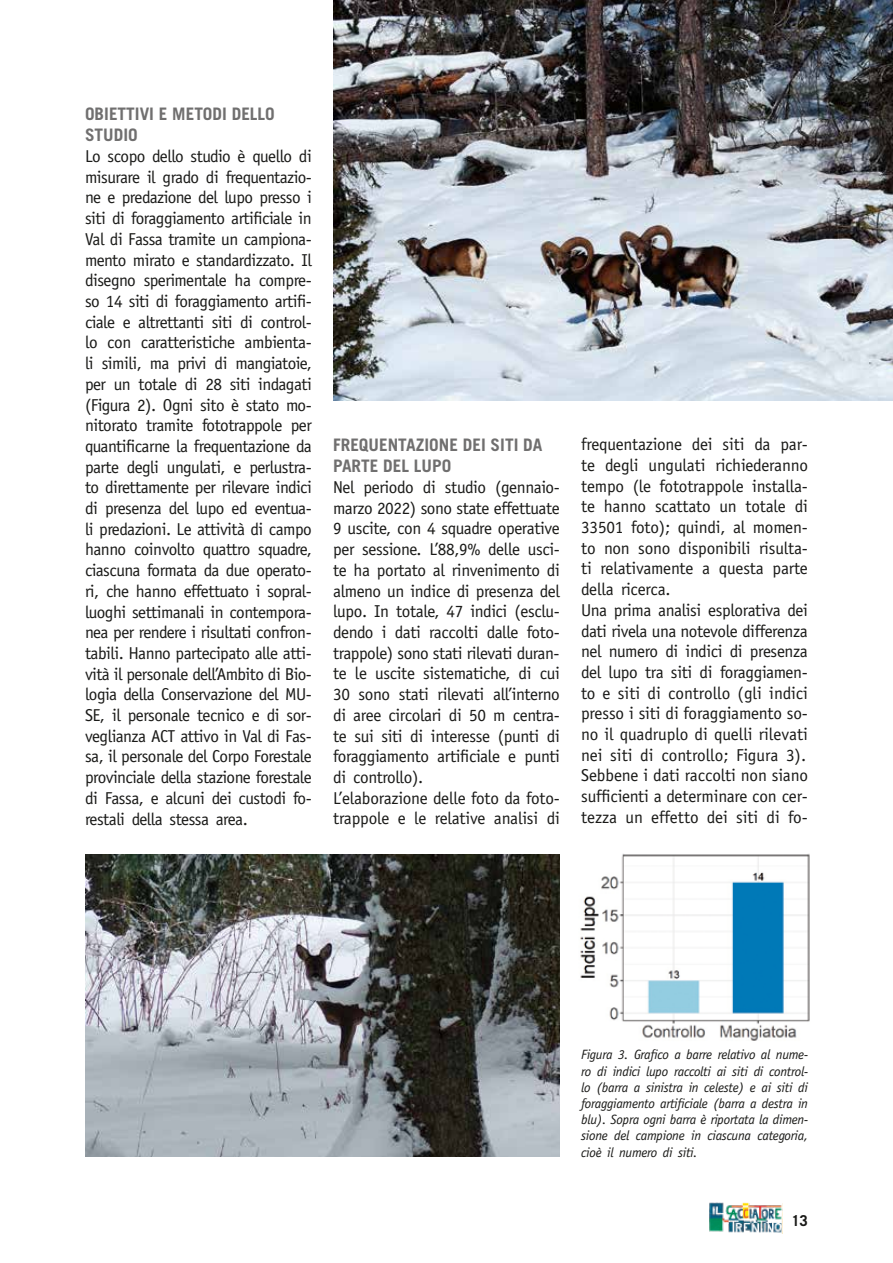
<style>
.page{position:relative;width:893px;height:1263px;background:#fff}
.page>*{position:absolute;margin:0;border:0;box-sizing:border-box;transform-origin:0 0}
.t1{font:17.25px/20.7px "Officina Sans";letter-spacing:-.02em;color:#1a1a18}
.t2{font:700 17.25px/21.8px "Trade Gothic";color:#706f6f}
.t3{font:700 15px "Trade Gothic";color:#1a1a18}
.t4{font:italic 13.5px/16.2px "Officina Sans";letter-spacing:-.02em;color:#1a1a18;text-align:justify}
</style>
<div class="page">
<img style="left:709px;top:1202px;width:73px;height:31px">
<img style="left:333px;top:0;width:560px;height:401px">
<img style="left:85px;top:855px;width:475px;height:302px">
<img style="left:580px;top:854px;width:230px;height:187px">
<p class="t2" style="left:85px;top:102px;width:191px">OBIETTIVI E METODI DELLO<br>STUDIO</p>
<p class="t1" style="left:85px;top:146px;width:228px;text-align:justify">Lo scopo dello studio è quello di misurare il grado di frequentazio&shy;ne e predazione del lupo presso i siti di foraggiamento artificiale in Val di Fassa tramite un campiona&shy;mento mirato e standardizzato. Il disegno sperimentale ha compre&shy;so 14 siti di foraggiamento artifi&shy;ciale e altrettanti siti di control&shy;lo con caratteristiche ambienta&shy;li simili, ma privi di mangiatoie, per un totale di 28 siti indagati (Figura 2). Ogni sito è stato mo&shy;nitorato tramite fototrappole per quantificarne la frequentazione da parte degli ungulati, e perlustra&shy;to direttamente per rilevare indici di presenza del lupo ed eventua&shy;li predazioni. Le attività di campo hanno coinvolto quattro squadre, ciascuna formata da due operato&shy;ri, che hanno effettuato i sopral&shy;luoghi settimanali in contempora&shy;nea per rendere i risultati confron&shy;tabili. Hanno partecipato alle atti&shy;vità il personale dell’Ambito di Bio&shy;logia della Conservazione del MU-SE, il personale tecnico e di sor&shy;veglianza ACT attivo in Val di Fas&shy;sa, il personale del Corpo Forestale provinciale della stazione forestale di Fassa, e alcuni dei custodi fo&shy;restali della stessa area.</p>
<p class="t2" style="left:333px;top:433px;width:211px">FREQUENTAZIONE DEI SITI DA<br>PARTE DEL LUPO</p>
<p class="t1" style="left:333px;top:477px;width:228px">Nel periodo di studio (gennaio&shy;marzo 2022) sono state effettuate<br>9 uscite, con 4 squadre operative per sessione. L’88,9% delle usci&shy;te ha portato al rinvenimento di almeno un indice di presenza del lupo. In totale, 47 indici (esclu&shy;dendo i dati raccolti dalle foto&shy;trappole) sono stati rilevati duran&shy;te le uscite sistematiche, di cui<br>30 sono stati rilevati all’interno di aree circolari di 50 m centra&shy;te sui siti di interesse (punti di foraggiamento artificiale e punti di controllo).<br>L’elaborazione delle foto da foto&shy;trappole e le relative analisi di</p>
<p class="t1" style="left:581px;top:434px;width:228px">frequentazione dei siti da par&shy;te degli ungulati richiederanno tempo (le fototrappole installa&shy;te hanno scattato un totale di<br>33501 foto); quindi, al momen&shy;to non sono disponibili risulta&shy;ti relativamente a questa parte della ricerca.<br>Una prima analisi esplorativa dei dati rivela una notevole differenza nel numero di indici di presenza del lupo tra siti di foraggiamen&shy;to e siti di controllo (gli indici presso i siti di foraggiamento so&shy;no il quadruplo di quelli rilevati nei siti di controllo; Figura 3).<br>Sebbene i dati raccolti non siano sufficienti a determinare con cer&shy;tezza un effetto dei siti di fo-</p>
<p class="t4" style="left:581px;top:1047px;width:228px">Figura 3. Grafico a barre relativo al nume&shy;ro di indici lupo raccolti ai siti di control&shy;lo (barra a sinistra in celeste) e ai siti di foraggiamento artificiale (barra a destra in blu). Sopra ogni barra è riportata la dimen&shy;sione del campione in ciascuna categoria, cioè il numero di siti.</p>
<p class="t3" style="left:791px;top:1212px;width:18px">13</p>
</div>
